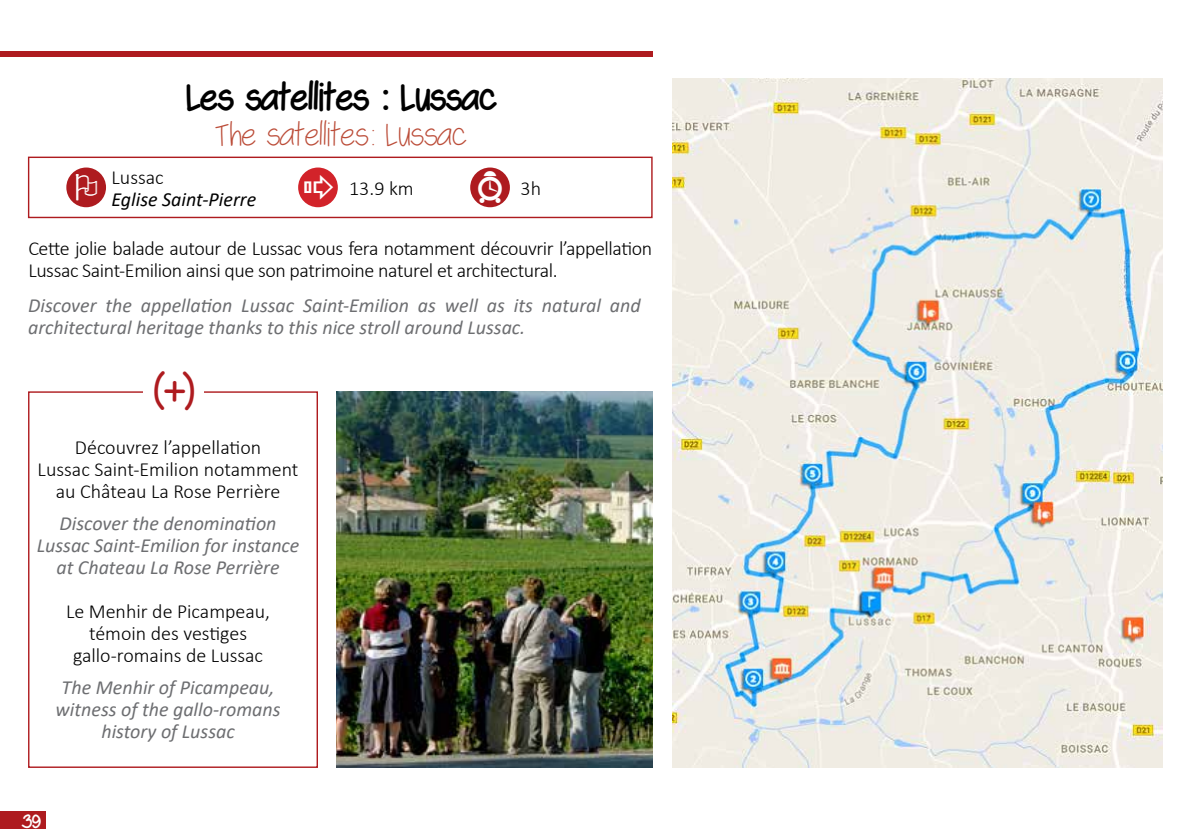
<style>
.page{position:relative;width:1191px;height:840px;background:#fff}
.page>*{position:absolute;margin:0;border:0;box-sizing:border-box;transform-origin:0 0}
.t1{font:700 40px "Swagger";color:#000}
.t2{font:700 40px "Swagger";color:#ae1b1f}
.t3{font:40px "Ding Dong Signso'the Times";color:#fff}
.t4{font:300 36px "Swagger";color:#bb4c38}
.t5{font:italic 20px/22px "Calibri";color:#6d6e71;text-align:center}
.t6{font:300 20px/22px "Calibri";letter-spacing:-.02em;color:#000}
.t7{font:300 20px/22px "Calibri";color:#000;text-align:center}
.t8{font:italic 20px "Calibri";color:#000}
.t9{font:700 20px "Swagger";color:#fff}
</style>
<div class="page">
<div style="left:0;top:51px;width:652px;height:6px;background:#ae1b1f"></div>
<div style="left:0;top:811px;width:45px;height:17px;background:#ae1b1f"></div>
<div style="left:28px;top:156px;width:624px;height:62px;border:1px solid #ae1b1f"></div>
<img style="left:336px;top:391px;width:316px;height:376px">
<div style="left:298px;top:167px;width:40px;height:40px;background:#d2232a;border-radius:50%"></div>
<div style="left:470px;top:167px;width:40px;height:40px;background:#ae1b1f;border-radius:50%"></div>
<div style="left:66px;top:167px;width:40px;height:40px;background:#ae1b1f;border-radius:50%"></div>
<img style="left:672px;top:78px;width:490px;height:689px">
<div style="left:28px;top:391px;width:290px;height:376px;border:1px solid #ae1b1f"></div>
<div style="left:143px;top:369px;width:60px;height:48px;background:#fff"></div>
<h1 class="t1" style="left:185px;top:77px;width:312px">Les satellites : Lussac</h1>
<h2 class="t4" style="left:215px;top:117px;width:252px">The satellites: Lussac</h2>
<p class="t6" style="left:112px;top:166px;width:54px">Lussac</p>
<p class="t8" style="left:112px;top:185px;width:146px">Eglise Saint-Pierre</p>
<h1 class="t3" style="left:477px;top:165px;width:27px">?</h1>
<p class="t6" style="left:349px;top:177px;width:66px">13.9 km</p>
<p class="t6" style="left:520px;top:177px;width:22px">3h</p>
<p class="t6" style="left:28px;top:237px;width:625px">Cette jolie balade autour de Lussac vous fera notamment découvrir l’appellation<br>Lussac Saint-Emilion ainsi que son patrimoine naturel et architectural.</p>
<p class="t5" style="left:28px;top:293px;width:614px;text-align:left">Discover the appellation Lussac Saint-Emilion as well as its natural and architectural heritage thanks to this nice stroll around Lussac.</p>
<h1 class="t2" style="left:153px;top:367px;width:42px">(+)</h1>
<p class="t7" style="left:38px;top:436px;width:262px">Découvrez l’appellation<br>Lussac Saint-Emilion notamment au Château La Rose Perrière</p>
<p class="t5" style="left:37px;top:511px;width:264px">Discover the denomination<br>Lussac Saint-Emilion for instance at Chateau La Rose Perrière</p>
<p class="t7" style="left:66px;top:600px;width:206px">Le Menhir de Picampeau, témoin des vestiges gallo-romains de Lussac</p>
<p class="t5" style="left:56px;top:675px;width:226px">The Menhir of Picampeau, witness of the gallo-romans history of Lussac</p>
<p class="t9" style="left:22px;top:810px;width:20px">39</p>
</div>
